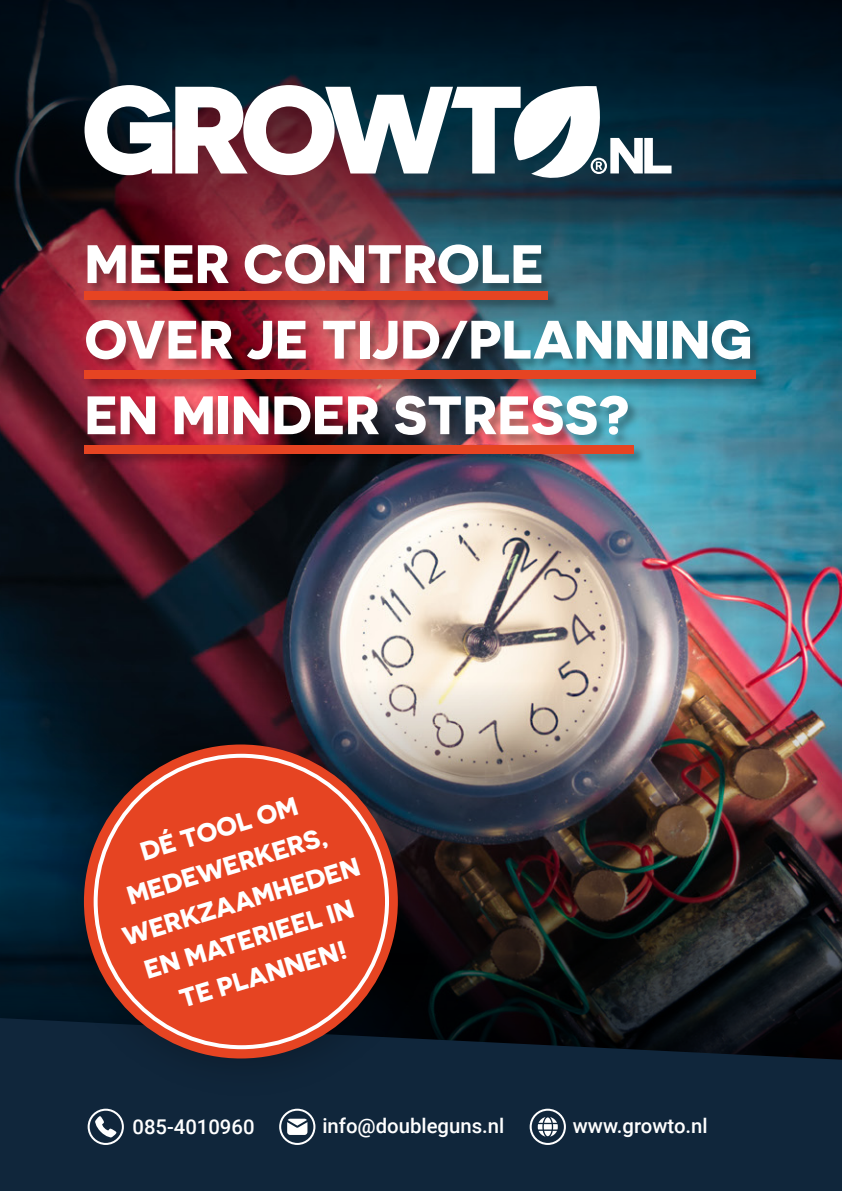
<style>
.page{position:relative;width:842px;height:1191px;background:#fff}
.page>*{position:absolute;margin:0;border:0;box-sizing:border-box;transform-origin:0 0}
.t1{font:700 54px/75.6px "Novecentosanswide";color:#fff}
.t2{font:700 26px/38px "Novecentosanswide";color:#fff;text-align:center}
.t3{font:500 20.4px "Roboto";color:#fff}
</style>
<div class="page">
<img style="left:0;top:399px;width:842px;height:284px">
<img style="left:0;top:683px;width:842px;height:335px">
<svg style="left:0;top:0;width:842px;height:399px;background:#19212f"></svg>
<img style="left:82px;top:234px;width:685px;height:227px">
<img style="left:82px;top:288px;width:480px;height:26px">
<div style="left:85px;top:291px;width:463px;height:8px;background:#e64422"></div>
<img style="left:82px;top:366px;width:688px;height:27px">
<div style="left:85px;top:370px;width:671px;height:8px;background:#e64422"></div>
<img style="left:82px;top:442px;width:567px;height:26px">
<div style="left:85px;top:445px;width:549px;height:9px;background:#e64422"></div>
<svg style="left:0;top:1018px;width:842px;height:173px;background:#0f2235"></svg>
<div style="left:88px;top:1108px;width:36px;height:37px;border:2px solid #fff;border-radius:50%"></div>
<svg style="left:95px;top:1116px;width:21px;height:21px"></svg>
<div style="left:279px;top:1108px;width:36px;height:37px;border:2px solid #fff;border-radius:50%"></div>
<svg style="left:287px;top:1118px;width:20px;height:17px"></svg>
<div style="left:530px;top:1108px;width:36px;height:37px;border:2px solid #fff;border-radius:50%"></div>
<svg style="left:538px;top:1117px;width:20px;height:19px"></svg>
<img style="left:39px;top:699px;width:413px;height:413px">
<div style="left:84px;top:744px;width:314px;height:314px;background:#e64422;border-radius:50%"></div>
<svg style="left:85px;top:85px;width:586px;height:94px"></svg>
<h1 class="t1" style="left:85px;top:225px;width:669px">MEER CONTROLE<br>OVER JE TIJD/PLANNING<br>EN MINDER STRESS?</h1>
<p class="t2" style="left:95px;top:846px;width:248px;rotate:-17deg">DÉ TOOL OM<br>MEDEWERKERS,<br>WERKZAAMHEDEN<br>EN MATERIEEL IN<br>TE PLANNEN!</p>
<p class="t3" style="left:133px;top:1112px;width:124px">085-4010960</p>
<p class="t3" style="left:322px;top:1112px;width:184px">info@doubleguns.nl</p>
<p class="t3" style="left:573px;top:1112px;width:136px">www.growto.nl</p>
</div>
